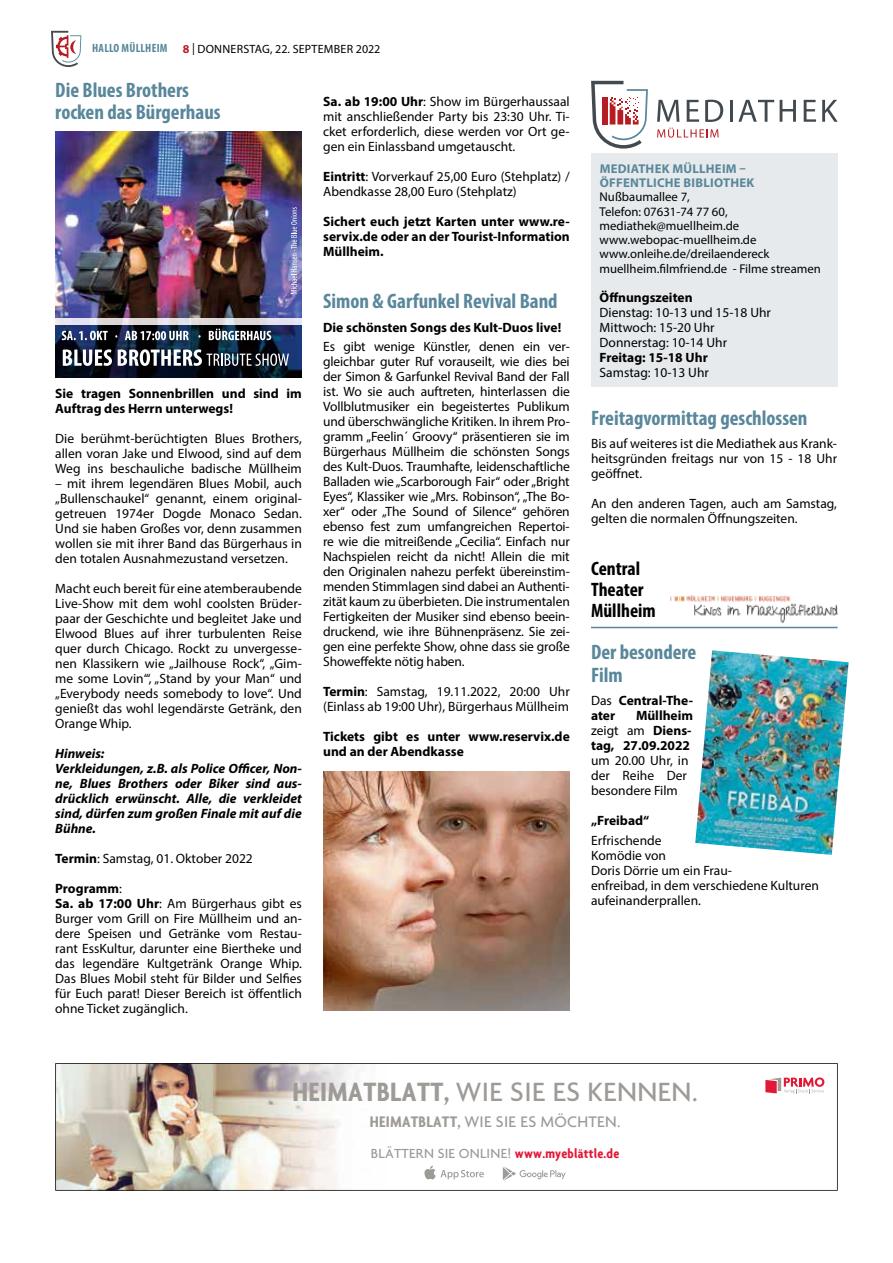
<style>
.page{position:relative;width:893px;height:1263px;background:#fff}
.page>*{position:absolute;margin:0;border:0;box-sizing:border-box;transform-origin:0 0}
.t1{font:500 28.5px "Agenda";letter-spacing:.015em;color:#9e9b97}
.t2{font:700 condensed 21px/22.5px "Myriad Pro";color:#59879b}
.t3{font:700 condensed 19.5px/21px "Myriad Pro";color:#000}
.t4{font:500 16.5px "Agenda";letter-spacing:.015em;color:#9e9b97}
.t5{font:500 14.25px "Agenda";letter-spacing:.015em;color:#9e9b97}
.t6{font:13.5px/15px "Myriad Pro";color:#000;text-align:justify}
.t7{font:700 13.5px/15px "Myriad Pro";color:#000}
.t8{font:italic 700 13.5px/15px "Myriad Pro";color:#000}
.t9{font:12.75px/14.2px "Myriad Pro";color:#000}
.t10{font:700 12.75px/14.2px "Myriad Pro";letter-spacing:.02em;color:#59879b}
.t11{font:12px "Myriad Pro";letter-spacing:.02em;color:#000}
.t12{font:700 condensed 12px "Myriad Pro";letter-spacing:.02em;color:#59879b}
.s1{font-weight:700;color:#b61d22}
.s2{font-weight:700}
.s3{font-weight:400}
.s4{font-weight:700;font-stretch:condensed}
.s5{font-weight:700;font-stretch:condensed;color:#e31837}
</style>
<div class="page">
<svg style="left:51px;top:31px;width:30px;height:36px"></svg>
<img style="left:55px;top:131px;width:247px;height:187px">
<img style="left:55px;top:318px;width:247px;height:60px">
<svg style="left:291px;top:207px;width:6px;height:87px"></svg>
<svg style="left:63px;top:349px;width:49px;height:17px"></svg>
<svg style="left:118px;top:349px;width:171px;height:17px"></svg>
<svg style="left:62px;top:331px;width:46px;height:9px"></svg>
<svg style="left:125px;top:331px;width:64px;height:9px"></svg>
<svg style="left:209px;top:329px;width:62px;height:11px"></svg>
<img style="left:323px;top:771px;width:247px;height:240px">
<hr style="left:591px;top:627px;width:247px;height:1px;background:#59879b">
<img style="left:670px;top:595px;width:167px;height:28px">
<div style="left:591px;top:153px;width:247px;height:234px;background:#e6eaed"></div>
<svg style="left:657px;top:100px;width:22px;height:22px"></svg>
<svg style="left:687px;top:100px;width:12px;height:22px"></svg>
<svg style="left:705px;top:100px;width:18px;height:22px"></svg>
<hr style="left:730px;top:100px;width:3px;height:22px;background:#434a4f">
<svg style="left:738px;top:100px;width:36px;height:22px"></svg>
<svg style="left:780px;top:100px;width:16px;height:22px"></svg>
<svg style="left:804px;top:100px;width:12px;height:22px"></svg>
<svg style="left:822px;top:100px;width:16px;height:22px"></svg>
<svg style="left:657px;top:128px;width:62px;height:10px"></svg>
<svg style="left:591px;top:81px;width:57px;height:68px"></svg>
<img style="left:695px;top:650px;width:154px;height:205px">
<svg style="left:55px;top:1063px;width:783px;height:128px"></svg>
<svg style="left:424px;top:1165px;width:60px;height:14px"></svg>
<svg style="left:503px;top:1166px;width:63px;height:14px"></svg>
<p class="t12" style="left:92px;top:40px;width:76px">Hallo Müllheim</p>
<p class="t11" style="left:183px;top:42px;width:199px"><span class="s1">8</span> | Donnerstag, 22. September 2022</p>
<h2 class="t2" style="left:55px;top:78px;width:167px">Die Blues Brothers rocken das Bürgerhaus</h2>
<p class="t6" style="left:323px;top:94px;width:248px"><span class="s2">Sa. ab 19:00 Uhr</span>: Show im Bürgerhaussaal mit anschließender Party bis 23:30 Uhr. Ti&shy;cket erforderlich, diese werden vor Ort ge&shy;gen ein Einlassband umgetauscht.</p>
<p class="t6" style="left:323px;top:169px;width:248px"><span class="s2">Eintritt</span>: Vorverkauf 25,00 Euro (Stehplatz) /<br>Abendkasse 28,00 Euro (Stehplatz)</p>
<p class="t7" style="left:323px;top:213px;width:248px;text-align:justify">Sichert euch jetzt Karten unter www.re&shy;servix.de oder an der Tourist-Information Müllheim.</p>
<h2 class="t2" style="left:323px;top:290px;width:236px">Simon &amp; Garfunkel Revival Band</h2>
<p class="t7" style="left:323px;top:319px;width:240px">Die schönsten Songs des Kult-Duos live!</p>
<p class="t6" style="left:323px;top:339px;width:248px">Es gibt wenige Künstler, denen ein ver&shy;gleichbar guter Ruf vorauseilt, wie dies bei der Simon &amp; Garfunkel Revival Band der Fall ist. Wo sie auch auftreten, hinterlassen die Vollblutmusiker ein begeistertes Publikum und überschwängliche Kritiken. In ihrem Pro&shy;gramm „Feelin´ Groovy“ präsentieren sie im Bürgerhaus Müllheim die schönsten Songs des Kult-Duos. Traumhafte, leidenschaftliche Balladen wie „Scarborough Fair“ oder „Bright Eyes“, Klassiker wie „Mrs. Robinson“, „The Bo&shy;xer“ oder „The Sound of Silence“ gehören ebenso fest zum umfangreichen Repertoi&shy;re wie die mitreißende „Cecilia“. Einfach nur Nachspielen reicht da nicht! Allein die mit den Originalen nahezu perfekt übereinstim&shy;menden Stimmlagen sind dabei an Authenti&shy;zität kaum zu überbieten. Die instrumentalen Fertigkeiten der Musiker sind ebenso beein&shy;druckend, wie ihre Bühnenpräsenz. Sie zei&shy;gen eine perfekte Show, ohne dass sie große Showeffekte nötig haben.</p>
<p class="t6" style="left:323px;top:684px;width:248px"><span class="s2">Termin</span>: Samstag, 19.11.2022, 20:00 Uhr (Einlass ab 19:00 Uhr), Bürgerhaus Müllheim</p>
<p class="t7" style="left:323px;top:729px;width:248px">Tickets gibt es unter www.reservix.de und an der Abendkasse</p>
<p class="t7" style="left:55px;top:385px;width:248px">Sie tragen Sonnenbrillen und sind im<br>Auftrag des Herrn unterwegs!</p>
<p class="t6" style="left:55px;top:430px;width:248px">Die berühmt-berüchtigten Blues Brothers, allen voran Jake und Elwood, sind auf dem Weg ins beschauliche badische Müllheim</p>
<p class="t6" style="left:55px;top:475px;width:248px">– mit ihrem legendären Blues Mobil, auch „Bullenschaukel“ genannt, einem original&shy;getreuen 1974er Dogde Monaco Sedan.<br>Und sie haben Großes vor, denn zusammen wollen sie mit ihrer Band das Bürgerhaus in den totalen Ausnahmezustand versetzen.</p>
<p class="t6" style="left:55px;top:580px;width:248px">Macht euch bereit für eine atemberaubende Live-Show mit dem wohl coolsten Brüder&shy;paar der Geschichte und begleitet Jake und Elwood Blues auf ihrer turbulenten Reise quer durch Chicago. Rockt zu unvergesse&shy;nen Klassikern wie „Jailhouse Rock“, „Gim&shy;me some Lovin‘“, „Stand by your Man“ und „Everybody needs somebody to love“. Und genießt das wohl legendärste Getränk, den Orange Whip.</p>
<p class="t8" style="left:55px;top:745px;width:248px">Hinweis:<br>Verkleidungen, z.B. als Police Officer, Non&shy;ne, Blues Brothers oder Biker sind aus&shy;drücklich erwünscht. Alle, die verkleidet sind, dürfen zum großen Finale mit auf die<br>Bühne.</p>
<p class="t6" style="left:55px;top:850px;width:199px"><span class="s2">Termin</span>: Samstag, 01. Oktober 2022</p>
<p class="t6" style="left:55px;top:880px;width:248px;text-align:left"><span class="s2">Programm</span>:<br><span class="s2">Sa. ab 17:00 Uhr</span>: Am Bürgerhaus gibt es Burger vom Grill on Fire Müllheim und an&shy;dere Speisen und Getränke vom Restau&shy;rant EssKultur, darunter eine Biertheke und das legendäre Kultgetränk Orange Whip.<br>Das Blues Mobil steht für Bilder und Selfies für Euch parat! Dieser Bereich ist öffentlich ohne Ticket zugänglich.</p>
<p class="t10" style="left:611px;top:161px;width:9px">ediathek</p>
<p class="t10" style="left:683px;top:161px;width:9px">üllheim</p>
<p class="t10" style="left:609px;top:175px;width:9px">ffentliche</p>
<p class="t10" style="left:691px;top:175px;width:8px">ibliothek</p>
<p class="t10" style="left:600px;top:161px;width:156px">MEDIATHEK MÜLLHEIM –<br>ÖFFENTLICHE BIBLIOTHEK</p>
<p class="t9" style="left:600px;top:190px;width:223px">Nußbaumallee 7,<br>Telefon: 07631-74 77 60, mediathek@muellheim.de www.webopac-muellheim.de www.onleihe.de/dreilaendereck muellheim.filmfriend.de - Filme streamen</p>
<p class="t7" style="left:600px;top:290px;width:95px">Öffnungszeiten</p>
<p class="t6" style="left:600px;top:305px;width:173px;text-align:left">Dienstag: 10-13 und 15-18 Uhr<br>Mittwoch: 15-20 Uhr<br>Donnerstag: 10-14 Uhr<br>Freitag: 10-13 und 15-18 Uhr<br>Samstag: 10-13 Uhr</p>
<p class="t7" style="left:609px;top:289px;width:6px">f</p>
<p class="t7" style="left:619px;top:349px;width:91px">itag: 15-18 Uhr</p>
<h2 class="t2" style="left:591px;top:406px;width:218px">Freitagvormittag geschlossen</h2>
<p class="t6" style="left:591px;top:436px;width:247px">Bis auf weiteres ist die Mediathek aus Krank&shy;heitsgründen freitags nur von 15 - 18 Uhr geöffnet.</p>
<p class="t6" style="left:591px;top:496px;width:248px">An den anderen Tagen, auch am Samstag, gelten die normalen Öffnungszeiten.</p>
<h3 class="t3" style="left:591px;top:558px;width:66px">Central<br>Theater<br>Müllheim</h3>
<h2 class="t2" style="left:591px;top:640px;width:107px">Der besondere<br>Film</h2>
<p class="t7" style="left:591px;top:693px;width:104px"><span class="s3">Das</span> Central-The&shy;ater</p>
<p class="t7" style="left:591px;top:708px;width:104px;text-align:justify;text-indent:45px">Müllheim <span class="s3">zeigt am</span> Diens&shy;tag, 27.09.2022</p>
<p class="t6" style="left:591px;top:753px;width:99px">um 20.00 Uhr, in der Reihe Der besondere Film</p>
<p class="t7" style="left:591px;top:813px;width:60px">„Freibad“</p>
<p class="t6" style="left:591px;top:832px;width:229px;text-align:left">Erfrischende<br>Komödie von<br>Doris Dörrie um ein Frau-<br>enfreibad, in dem verschiedene Kulturen aufeinanderprallen.</p>
<h1 class="t1" style="left:292px;top:1075px;width:407px"><span class="s4">HEIMATBLATT,</span> WIE SIE ES KENNEN.</h1>
<p class="t4" style="left:370px;top:1112px;width:252px"><span class="s4">HEIMATBLATT,</span> WIE SIE ES MÖCHTEN.</p>
<p class="t5" style="left:371px;top:1144px;width:250px">BLÄTTERN SIE ONLINE! <span class="s5">www.myeblättle.de</span></p>
</div>
